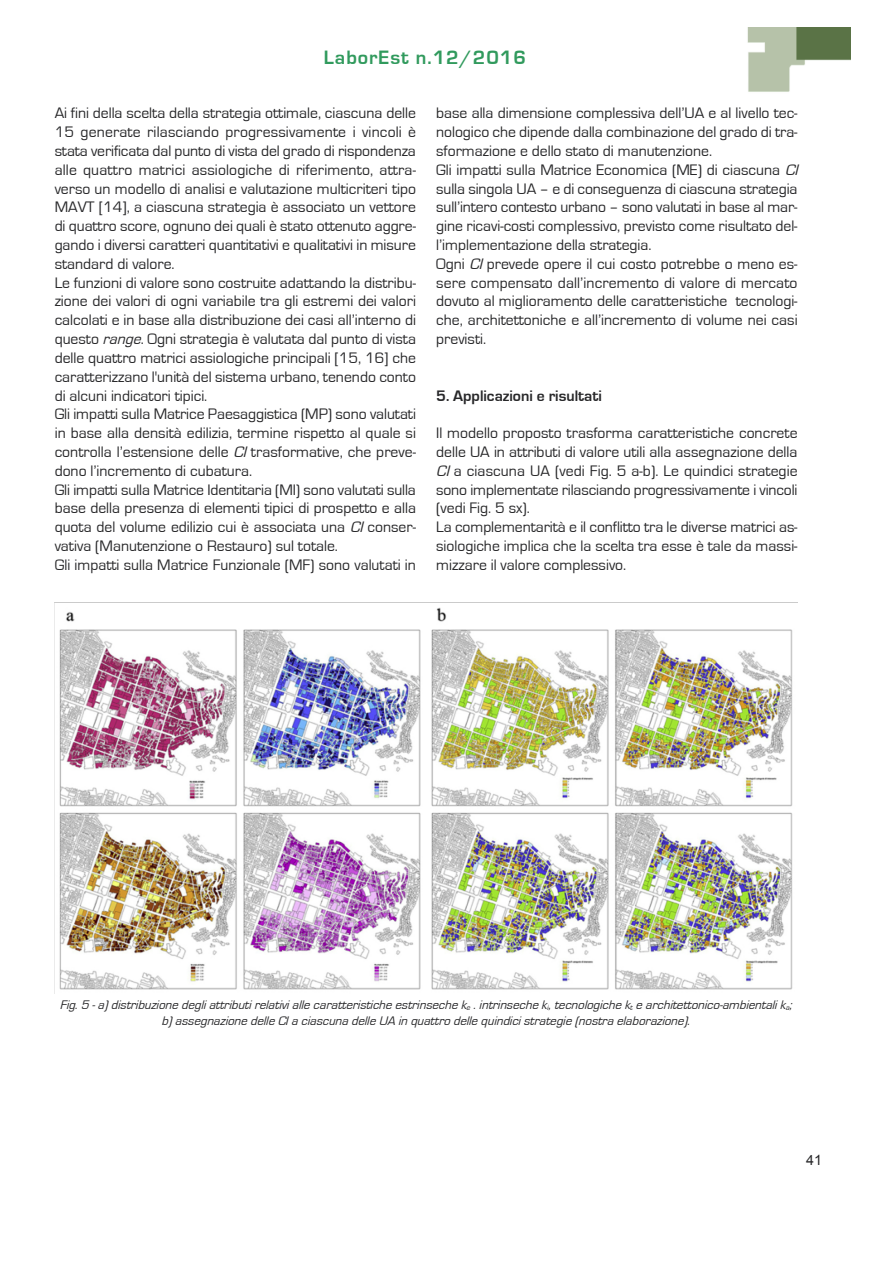
<style>
.page{position:relative;width:893px;height:1263px;background:#fff}
.page>*{position:absolute;margin:0;border:0;box-sizing:border-box;transform-origin:0 0}
.t1{font:700 19.95px "Eurostile";letter-spacing:.05em;color:#319a5d}
.t2{font:15.75px/18.8px "Eurostile";color:#272729}
.t3{font:700 15.75px "Eurostile";color:#272729}
.t4{font:14.25px "Arial";color:#272729}
.t5{font:italic 12.9px/15.5px "Eurostile";color:#272729;text-align:center}
.s1{font-style:italic}
.s2{font-size:7.65px}
</style>
<div class="page">
<img style="left:747px;top:27px;width:103px;height:65px">
<img style="left:54px;top:602px;width:743px;height:392px">
<p class="t1" style="left:324px;top:48px;width:204px">LaborEst n.12/2016</p>
<p class="t2" style="left:55px;top:104px;width:363px">Ai fini della scelta della strategia ottimale, ciascuna delle 15 generate rilasciando progressivamente i vincoli è stata verificata dal punto di vista del grado di rispondenza alle quattro matrici assiologiche di riferimento, attra&shy;verso un modello di analisi e valutazione multicriteri tipo MAVT [14], a ciascuna strategia è associato un vettore di quattro score, ognuno dei quali è stato ottenuto aggre&shy;gando i diversi caratteri quantitativi e qualitativi in misure standard di valore.<br>Le funzioni di valore sono costruite adattando la distribu&shy;zione dei valori di ogni variabile tra gli estremi dei valori calcolati e in base alla distribuzione dei casi all’interno di questo <span class="s1">range</span>. Ogni strategia è valutata dal punto di vista delle quattro matrici assiologiche principali [15, 16] che caratterizzano l'unità del sistema urbano, tenendo conto di alcuni indicatori tipici.<br>Gli impatti sulla Matrice Paesaggistica (MP) sono valutati in base alla densità edilizia, termine rispetto al quale si controlla l’estensione delle <span class="s1">CI</span>trasformative, che preve&shy;dono l’incremento di cubatura.<br>Gli impatti sulla Matrice Identitaria (MI) sono valutati sulla base della presenza di elementi tipici di prospetto e alla quota del volume edilizio cui è associata una <span class="s1">CI</span>conser&shy;vativa (Manutenzione o Restauro) sul totale.<br>Gli impatti sulla Matrice Funzionale (MF) sono valutati in</p>
<p class="t2" style="left:436px;top:104px;width:367px">base alla dimensione complessiva dell’UA e al livello tec&shy;nologico che dipende dalla combinazione del grado di tra&shy;sformazione e dello stato di manutenzione.<br>Gli impatti sulla Matrice Economica (ME) di ciascuna <span class="s1">CI </span>sulla singola UA – e di conseguenza di ciascuna strategia sull’intero contesto urbano – sono valutati in base al mar&shy;gine ricavi-costi complessivo, previsto come risultato del&shy;l’implementazione della strategia.<br>Ogni <span class="s1">CI</span>prevede opere il cui costo potrebbe o meno es&shy;sere compensato dall’incremento di valore di mercato dovuto al miglioramento delle caratteristiche tecnologi&shy;che, architettoniche e all’incremento di volume nei casi previsti.</p>
<p class="t3" style="left:436px;top:388px;width:167px">5. Applicazioni e risultati</p>
<p class="t2" style="left:436px;top:424px;width:363px">Il modello proposto trasforma caratteristiche concrete delle UA in attributi di valore utili alla assegnazione della <span class="s1">CI</span> a ciascuna UA (vedi Fig. 5 a-b). Le quindici strategie sono implementate rilasciando progressivamente i vincoli (vedi Fig. 5 sx).<br>La complementarità e il conflitto tra le diverse matrici as&shy;siologiche implica che la scelta tra esse è tale da massi&shy;mizzare il valore complessivo.</p>
<p class="t5" style="left:60px;top:998px;width:736px">Fig.5 -a)distribuzione degliattributirelativialle caratteristiche estrinseche k<span class="s2">e</span> .intrinseche k<span class="s2">i</span>,tecnologiche k<span class="s2">t</span> e architettonico-ambientalik<span class="s2">a</span>; b)assegnazione delle CIa ciascuna delle UA in quattro delle quindicistrategie (nostra elaborazione).</p>
<p class="t4" style="left:806px;top:1152px;width:17px">41</p>
</div>
